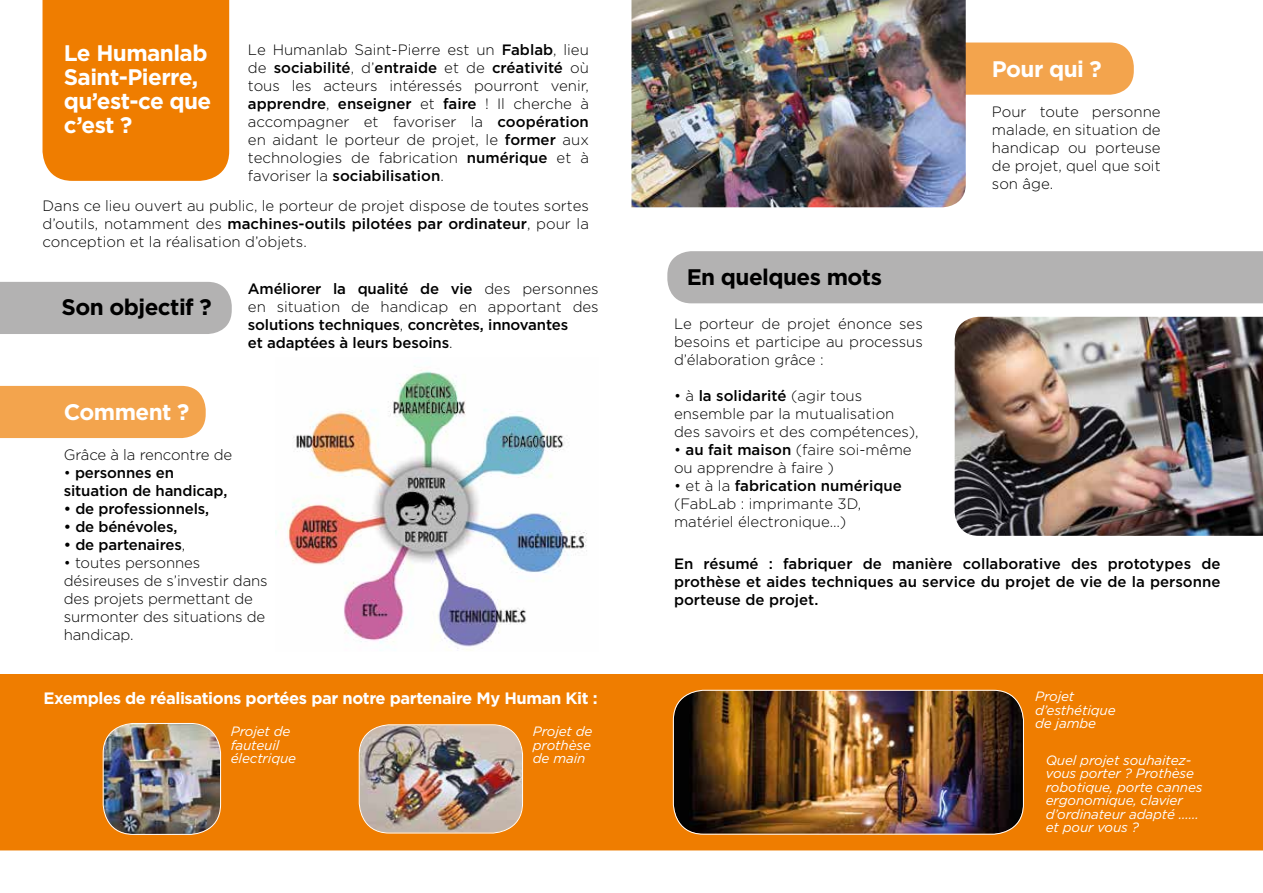
<style>
.page{position:relative;width:1263px;height:893px;background:#fff}
.page>*{position:absolute;margin:0;border:0;box-sizing:border-box;transform-origin:0 0}
.t1{font:700 22.5px/24px "Gotham";letter-spacing:-.025em;color:#fff}
.t2{font:700 22.5px "Gotham";letter-spacing:-.025em;color:#000}
.t3{font:700 16.5px "Gotham";letter-spacing:-.025em;color:#fff}
.t4{font:300 15px/18px "Gotham";color:#000;text-align:justify}
.t5{font:500 15px/18px "Gotham";letter-spacing:-.01em;color:#000}
.t6{font:italic 13.5px/13.5px "Gotham";letter-spacing:-.01em;color:#fff}
.s1{font-weight:500}
.s2{font-weight:300}
</style>
<div class="page">
<div style="left:0;top:282px;width:232px;height:52px;background:#b3b2b2"></div>
<div style="left:0;top:386px;width:206px;height:52px;background:#f3a44d"></div>
<div style="left:907px;top:43px;width:227px;height:52px;background:#f3a44d;border-radius:24px"></div>
<div style="left:667px;top:251px;width:596px;height:52px;background:#b3b2b2"></div>
<div style="left:0;top:674px;width:1263px;height:176px;background:#ef7d00"></div>
<img style="left:276px;top:366px;width:311px;height:284px">
<img style="left:631px;top:0;width:335px;height:207px">
<img style="left:955px;top:317px;width:308px;height:219px">
<img style="left:674px;top:691px;width:349px;height:143px">
<div style="left:673px;top:690px;width:351px;height:144px;border:1px solid #fff;border-radius:30px"></div>
<img style="left:360px;top:725px;width:162px;height:108px">
<div style="left:359px;top:724px;width:164px;height:109px;border:1px solid #fff;border-radius:30px"></div>
<img style="left:104px;top:724px;width:116px;height:110px">
<div style="left:103px;top:723px;width:118px;height:112px;border:1px solid #fff;border-radius:30px"></div>
<div style="left:43px;top:0;width:186px;height:181px;background:#ef7d00"></div>
<p class="t4" style="left:248px;top:40px;width:343px">Le Humanlab Saint-Pierre est un <span class="s1">Fablab</span>, lieu de <span class="s1">sociabilité</span>, d’<span class="s1">entraide</span> et de <span class="s1">créativité</span> où tous les acteurs intéressés pourront venir, <span class="s1">apprendre</span>, <span class="s1">enseigner</span> et <span class="s1">faire</span> ! Il cherche à accompagner et favoriser la <span class="s1">coopération </span>en aidant le porteur de projet, le <span class="s1">former</span> aux technologies de fabrication <span class="s1">numérique</span> et à favoriser la <span class="s1">sociabilisation</span>.</p>
<p class="t4" style="left:43px;top:196px;width:548px">Dans ce lieu ouvert au public, le porteur de projet dispose de toutes sortes d’outils, notamment des <span class="s1">machines-outils pilotées par ordinateur</span>, pour la conception et la réalisation d’objets.</p>
<h1 class="t1" style="left:64px;top:40px;width:149px">Le Humanlab<br>Saint-Pierre, qu’est-ce que c’est ?</h1>
<h1 class="t2" style="left:62px;top:292px;width:152px">Son objectif ?</h1>
<p class="t5" style="left:248px;top:280px;width:352px">Améliorer la qualité de vie <span class="s2">des personnes en situation de handicap en apportant des </span>solutions techniques<span class="s2">,</span> concrètes, innovantes<br>et adaptées à leurs besoins<span class="s2">.</span></p>
<h1 class="t1" style="left:64px;top:400px;width:127px">Comment ?</h1>
<p class="t4" style="left:64px;top:445px;width:170px">Grâce à la rencontre de</p>
<p class="t5" style="left:64px;top:463px;width:165px"><span class="s2">•</span> personnes en situation de handicap,</p>
<p class="t5" style="left:64px;top:499px;width:147px">• de professionnels,</p>
<p class="t5" style="left:64px;top:517px;width:115px">• de bénévoles,</p>
<p class="t5" style="left:64px;top:535px;width:123px">• de partenaires<span class="s2">,</span></p>
<p class="t4" style="left:64px;top:553px;width:205px;text-align:left">• toutes personnes désireuses de s’investir dans des projets permettant de surmonter des situations de handicap.</p>
<p class="t3" style="left:44px;top:687px;width:555px">Exemples de réalisations portées par notre partenaire My Human Kit :</p>
<p class="t6" style="left:231px;top:724px;width:67px">Projet de fauteuil électrique</p>
<p class="t6" style="left:533px;top:724px;width:61px;text-align:justify">Projet de prothèse de main</p>
<h1 class="t1" style="left:992px;top:57px;width:111px">Pour qui ?</h1>
<p class="t4" style="left:992px;top:102px;width:170px">Pour toute personne malade, en situation de handicap ou porteuse de projet, quel que soit son âge.</p>
<h1 class="t2" style="left:687px;top:262px;width:197px">En quelques mots</h1>
<p class="t4" style="left:674px;top:314px;width:250px">Le porteur de projet énonce ses besoins et participe au processus d’élaboration grâce :</p>
<p class="t4" style="left:674px;top:386px;width:246px;text-align:left">• à <span class="s1">la solidarité</span> (agir tous ensemble par la mutualisation des savoirs et des compétences),</p>
<p class="t4" style="left:674px;top:440px;width:239px">• <span class="s1">au fait maison</span> (faire soi-même ou apprendre à faire )</p>
<p class="t4" style="left:674px;top:476px;width:229px;text-align:left">• et à la <span class="s1">fabrication numérique </span>(FabLab : imprimante 3D, matériel électronique…)</p>
<p class="t5" style="left:674px;top:555px;width:548px;text-align:justify">En résumé : fabriquer de manière collaborative des prototypes de prothèse et aides techniques au service du projet de vie de la personne porteuse de projet.</p>
<p class="t6" style="left:1035px;top:689px;width:82px">Projet d’esthétique de jambe</p>
<p class="t6" style="left:1046px;top:753px;width:158px">Quel projet souhaitez&shy;vous porter ? Prothèse robotique, porte cannes ergonomique, clavier d’ordinateur adapté ...... et pour vous ?</p>
</div>
